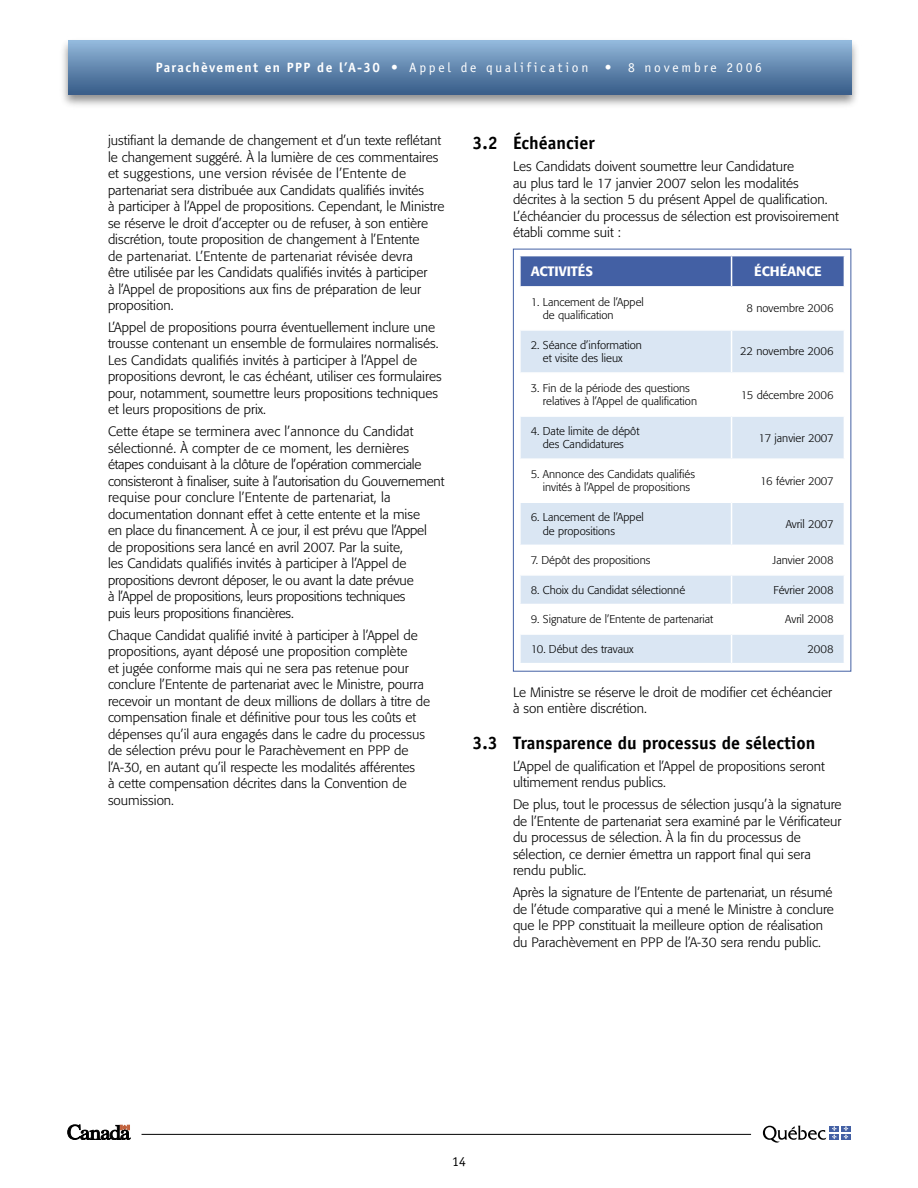
<style>
.page{position:relative;width:918px;height:1188px;background:#fff}
.page>*{position:absolute;margin:0;border:0;box-sizing:border-box;transform-origin:0 0}
.Sous-sous-titre_12pt{font:700 18px "Officina Sans";color:#000}
.Texte_9pt{font:300 13.5px/16.5px "Formata";color:#000}
.t1{font:13.5px "Officina Sans";letter-spacing:.21em;color:#fff}
.t2{font:500 13.5px "Formata";color:#fff}
.t3{font:13.5px "Officina Sans";color:#000}
.t4{font:300 11.25px/13.5px "Formata";color:#000}
.s1{font-weight:700}
</style>
<div class="page">
<div style="left:521px;top:256px;width:323px;height:30px;background:#4360a4"></div>
<svg style="left:521px;top:331px;width:323px;height:332px;fill:#dae6f3"></svg>
<hr style="left:731px;top:256px;width:1px;height:30px;background:#fff">
<hr style="left:731px;top:331px;width:1px;height:41px;background:#fff">
<hr style="left:519px;top:372px;width:213px;height:2px;background:#fff">
<hr style="left:732px;top:372px;width:113px;height:2px;background:#fff">
<hr style="left:731px;top:374px;width:1px;height:41px;background:#fff">
<hr style="left:519px;top:415px;width:213px;height:2px;background:#fff">
<hr style="left:732px;top:415px;width:113px;height:2px;background:#fff">
<hr style="left:731px;top:417px;width:1px;height:41px;background:#fff">
<hr style="left:519px;top:458px;width:213px;height:2px;background:#fff">
<hr style="left:732px;top:458px;width:113px;height:2px;background:#fff">
<hr style="left:731px;top:460px;width:1px;height:42px;background:#fff">
<hr style="left:519px;top:502px;width:213px;height:1px;background:#fff">
<hr style="left:732px;top:502px;width:113px;height:1px;background:#fff">
<hr style="left:731px;top:503px;width:1px;height:42px;background:#fff">
<hr style="left:519px;top:545px;width:213px;height:1px;background:#fff">
<hr style="left:732px;top:545px;width:113px;height:1px;background:#fff">
<hr style="left:519px;top:574px;width:213px;height:2px;background:#fff">
<hr style="left:732px;top:574px;width:113px;height:2px;background:#fff">
<hr style="left:519px;top:604px;width:213px;height:1px;background:#fff">
<hr style="left:732px;top:604px;width:113px;height:1px;background:#fff">
<hr style="left:519px;top:633px;width:213px;height:2px;background:#fff">
<hr style="left:732px;top:633px;width:113px;height:2px;background:#fff">
<svg style="left:731px;top:546px;width:1px;height:117px"></svg>
<div style="left:513px;top:249px;width:338px;height:423px;border:1px solid #4360a4"></div>
<div style="left:59px;top:36px;width:803px;height:74px;background:#000;opacity:.45"></div>
<div style="left:68px;top:41px;width:783px;height:54px;background:linear-gradient(to bottom,#92b7da,#375c88)"></div>
<hr style="left:142px;top:1134px;width:609px;height:1px;background:#000">
<svg style="left:68px;top:1125px;width:62px;height:15px"></svg>
<svg style="left:763px;top:1125px;width:63px;height:18px"></svg>
<div style="left:830px;top:1126px;width:9px;height:5px;background:#4360a4"></div>
<svg style="left:841px;top:1126px;width:10px;height:5px"></svg>
<div style="left:830px;top:1134px;width:9px;height:6px;background:#4360a4"></div>
<svg style="left:832px;top:1126px;width:5px;height:13px"></svg>
<svg style="left:841px;top:1134px;width:10px;height:6px"></svg>
<svg style="left:844px;top:1126px;width:4px;height:13px"></svg>
<p class="t1" style="left:156px;top:60px;width:608px"><span class="s1">Parachèvement en PPP de l’A-30</span> • Appel de qualification • 8 novembre 2006</p>
<p class="Texte_9pt" style="left:108px;top:132px;width:338px">justifiant la demande de changement et d’un texte reflétant le changement suggéré. À la lumière de ces commentaires et suggestions, une version révisée de l’Entente de partenariat sera distribuée aux Candidats qualifiés invités<br>à participer à l’Appel de propositions. Cependant, le Ministre se réserve le droit d’accepter ou de refuser, à son entière discrétion, toute proposition de changement à l’Entente<br>de partenariat. L’Entente de partenariat révisée devra<br>être utilisée par les Candidats qualifiés invités à participer<br>à l’Appel de propositions aux fins de préparation de leur proposition.</p>
<p class="Texte_9pt" style="left:108px;top:319px;width:335px">L’Appel de propositions pourra éventuellement inclure une trousse contenant un ensemble de formulaires normalisés.<br>Les Candidats qualifiés invités à participer à l’Appel de propositions devront, le cas échéant, utiliser ces formulaires pour, notamment, soumettre leurs propositions techniques et leurs propositions de prix.</p>
<p class="Texte_9pt" style="left:108px;top:424px;width:338px">Cette étape se terminera avec l’annonce du Candidat sélectionné. À compter de ce moment, les dernières étapes conduisant à la clôture de l’opération commerciale consisteront à finaliser, suite à l’autorisation du Gouvernement requise pour conclure l’Entente de partenariat, la documentation donnant effet à cette entente et la mise<br>en place du financement. À ce jour, il est prévu que l’Appel de propositions sera lancé en avril 2007. Par la suite,<br>les Candidats qualifiés invités à participer à l’Appel de propositions devront déposer, le ou avant la date prévue<br>à l’Appel de propositions, leurs propositions techniques<br>puis leurs propositions financières.</p>
<p class="Texte_9pt" style="left:108px;top:627px;width:324px">Chaque Candidat qualifié invité à participer à l’Appel de propositions, ayant déposé une proposition complète<br>et jugée conforme mais qui ne sera pas retenue pour conclure l’Entente de partenariat avec le Ministre, pourra recevoir un montant de deux millions de dollars à titre de compensation finale et définitive pour tous les coûts et dépenses qu’il aura engagés dans le cadre du processus de sélection prévu pour le Parachèvement en PPP de l’A-30, en autant qu’il respecte les modalités afférentes<br>à cette compensation décrites dans la Convention de soumission.</p>
<p class="Sous-sous-titre_12pt" style="left:472px;top:132px;width:124px">3.2 Échéancier</p>
<p class="Texte_9pt" style="left:513px;top:158px;width:327px">Les Candidats doivent soumettre leur Candidature<br>au plus tard le 17 janvier 2007 selon les modalités décrites à la section 5 du présent Appel de qualification.<br>L’échéancier du processus de sélection est provisoirement établi comme suit :</p>
<p class="t2" style="left:531px;top:263px;width:64px">ACTIVITÉS</p>
<p class="t2" style="left:754px;top:263px;width:69px">ÉCHÉANCE</p>
<p class="t4" style="left:543px;top:295px;width:103px;text-indent:-12px">1. Lancement de l’Appel de qualification</p>
<p class="t4" style="left:747px;top:302px;width:88px">8 novembre 2006</p>
<p class="t4" style="left:543px;top:338px;width:101px;text-indent:-12px">2. Séance d’information et visite des lieux</p>
<p class="t4" style="left:740px;top:345px;width:95px">22 novembre 2006</p>
<p class="t4" style="left:543px;top:381px;width:156px;text-indent:-12px">3. Fin de la période des questions relatives à l’Appel de qualification</p>
<p class="t4" style="left:741px;top:388px;width:94px">15 décembre 2006</p>
<p class="t4" style="left:531px;top:424px;width:110px;text-align:center">4. Date limite de dépôt des Candidatures</p>
<p class="t4" style="left:759px;top:431px;width:77px">17 janvier 2007</p>
<p class="t4" style="left:543px;top:467px;width:154px;text-indent:-12px">5. Annonce des Candidats qualifiés invités à l’Appel de propositions</p>
<p class="t4" style="left:760px;top:474px;width:75px">16 février 2007</p>
<p class="t4" style="left:543px;top:510px;width:103px;text-indent:-12px">6. Lancement de l’Appel de propositions</p>
<p class="t4" style="left:786px;top:517px;width:49px">Avril 2007</p>
<p class="t4" style="left:531px;top:554px;width:121px">7. Dépôt des propositions</p>
<p class="t4" style="left:773px;top:554px;width:62px">Janvier 2008</p>
<p class="t4" style="left:531px;top:583px;width:156px">8. Choix du Candidat sélectionné</p>
<p class="t4" style="left:774px;top:583px;width:62px">Février 2008</p>
<p class="t4" style="left:531px;top:613px;width:184px">9. Signature de l’Entente de partenariat</p>
<p class="t4" style="left:785px;top:613px;width:50px">Avril 2008</p>
<p class="t4" style="left:531px;top:642px;width:104px">10. Début des travaux</p>
<p class="t4" style="left:808px;top:642px;width:28px">2008</p>
<p class="Texte_9pt" style="left:513px;top:684px;width:321px">Le Ministre se réserve le droit de modifier cet échéancier à son entière discrétion.</p>
<p class="Sous-sous-titre_12pt" style="left:472px;top:732px;width:344px">3.3 Transparence du processus de sélection</p>
<p class="Texte_9pt" style="left:513px;top:758px;width:313px">L’Appel de qualification et l’Appel de propositions seront ultimement rendus publics.</p>
<p class="Texte_9pt" style="left:513px;top:796px;width:330px">De plus, tout le processus de sélection jusqu’à la signature de l’Entente de partenariat sera examiné par le Vérificateur du processus de sélection. À la fin du processus de sélection, ce dernier émettra un rapport final qui sera rendu public.</p>
<p class="Texte_9pt" style="left:513px;top:884px;width:323px">Après la signature de l’Entente de partenariat, un résumé de l’étude comparative qui a mené le Ministre à conclure que le PPP constituait la meilleure option de réalisation du Parachèvement en PPP de l’A-30 sera rendu public.</p>
<p class="t3" style="left:452px;top:1153px;width:15px">14</p>
</div>
